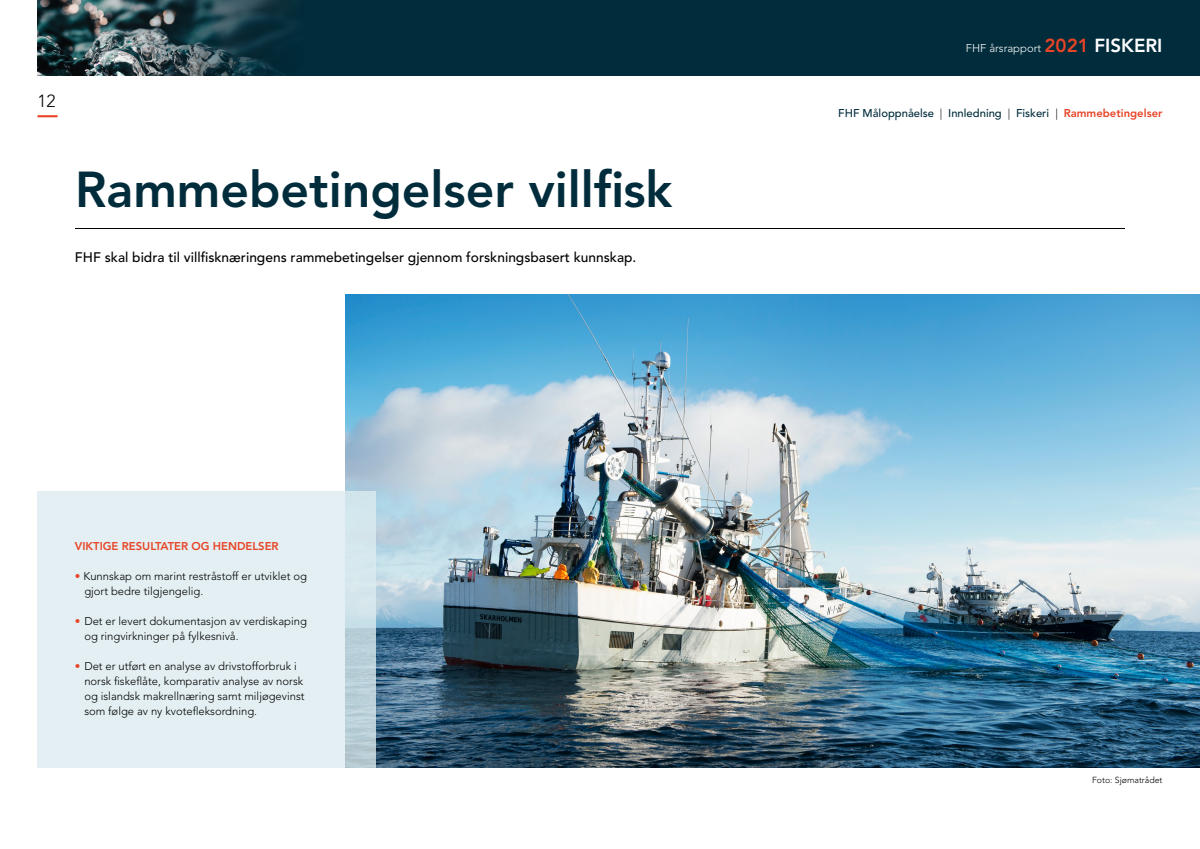
<style>
.page{position:relative;width:1200px;height:849px;background:#fff}
.page>*{position:absolute;margin:0;border:0;box-sizing:border-box;transform-origin:0 0}
.t1{font:800 50px "Avenir LT";color:#002c3b}
.t2{font:300 17.5px "Avenir LT";color:#000}
.FHF_Brødtekst{font:500 13.75px "Avenir LT";color:#000}
.FHF_Brødtekst-2{font:300 11.25px/15px "Avenir LT";color:#000}
.FHF_Ingress{font:500 11.25px "Avenir LT";color:#002c3b}
.FHF_Brødtekst-3{font:800 11.25px "Avenir LT";color:#e84427}
.FHF_Ingress-2{font:300 11.25px "Avenir LT";color:#fff}
.FHF_Brødtekst-4{font:300 8.75px "Avenir LT";color:#000}
.s1{color:#e84427}
.s2{font-weight:800;font-size:18.75px;color:#e84427}
.s3{font-weight:800;font-size:18.75px}
.s4{font-weight:300;color:#000}
.s5{font-weight:800;color:#e84427}
</style>
<div class="page">
<hr style="left:38px;top:115px;width:20px;height:2px;background:#e84427">
<div style="left:38px;top:0;width:1162px;height:75px;background:#002c3b"></div>
<img style="left:38px;top:0;width:256px;height:75px">
<img style="left:345px;top:294px;width:855px;height:473px">
<svg style="left:38px;top:490px;width:338px;height:277px;background:#e0edf0"></svg>
<hr style="left:75px;top:228px;width:1050px;height:1px;background:#000">
<h2 class="t2" style="left:38px;top:91px;width:20px">12</h2>
<p class="t1" style="left:75px;top:160px;width:599px">Rammebetingelser villfisk</p>
<p class="FHF_Brødtekst" style="left:75px;top:249px;width:563px">FHF skal bidra til villfisknæringens rammebetingelser gjennom forskningsbasert kunnskap.</p>
<p class="FHF_Brødtekst-3" style="left:75px;top:539px;width:205px">VIKTIGE RESULTATER OG HENDELSER</p>
<p class="FHF_Brødtekst-2" style="left:84px;top:568px;width:224px;text-indent:-9px"><span class="s1">•</span> Kunnskap om marint restråstoff er utviklet og gjort bedre tilgjengelig.</p>
<p class="FHF_Brødtekst-2" style="left:84px;top:613px;width:224px;text-indent:-9px"><span class="s1">•</span> Det er levert dokumentasjon av verdiskaping og ringvirkninger på fylkesnivå.</p>
<p class="FHF_Brødtekst-2" style="left:84px;top:658px;width:222px;text-indent:-9px"><span class="s1">•</span> Det er utført en analyse av drivstofforbruk i norsk fiskeflåte, komparativ analyse av norsk og islandsk makrellnæring samt miljøgevinst som følge av ny kvotefleksordning.</p>
<p class="FHF_Ingress-2" style="left:966px;top:41px;width:198px">FHF årsrapport <span class="s2">2021</span> <span class="s3">FISKERI</span></p>
<p class="FHF_Ingress" style="left:838px;top:107px;width:326px">FHF Måloppnåelse <span class="s4">|</span> Innledning <span class="s4">|</span> Fiskeri <span class="s4">|</span> <span class="s5">Rammebetingelser</span></p>
<p class="FHF_Brødtekst-4" style="left:1092px;top:774px;width:72px">Foto: Sjømatrådet</p>
</div>
